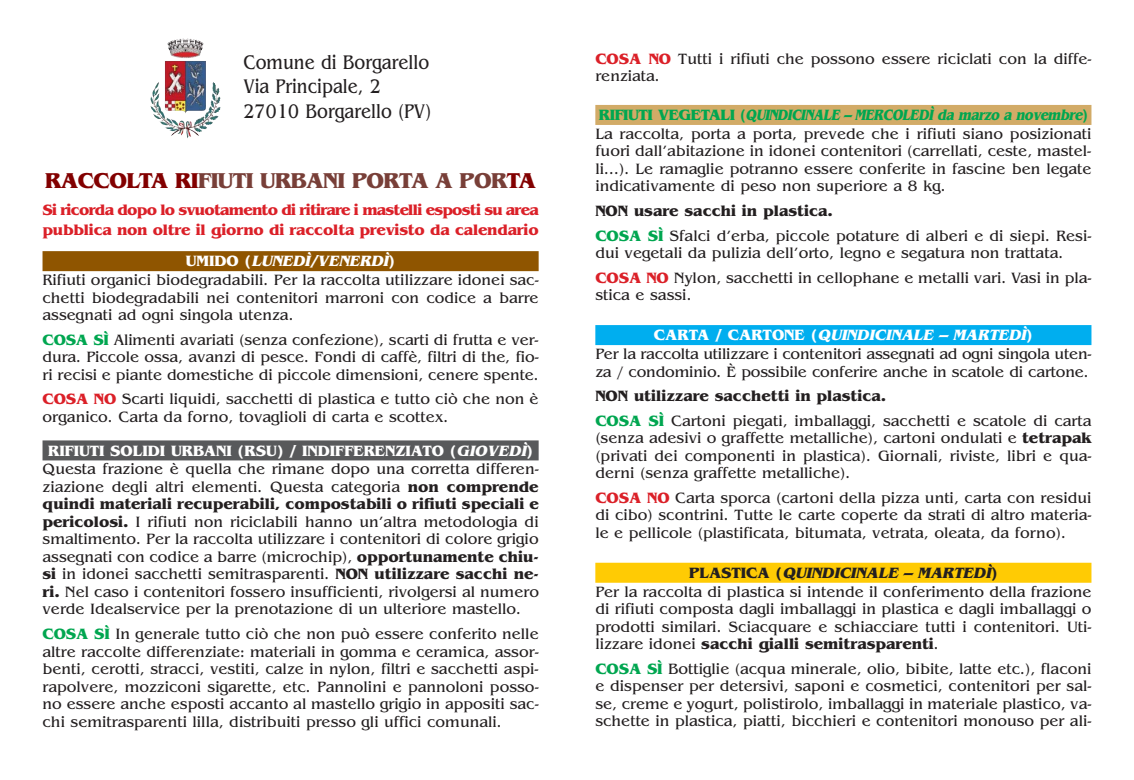
<style>
.page{position:relative;width:1134px;height:780px;background:#fff}
.page>*{position:absolute;margin:0;border:0;box-sizing:border-box;transform-origin:0 0}
.t1{font:700 22.5px "Benguiat";letter-spacing:-.02em;color:#783f38}
.t2{font:20.62px/24.8px "Benguiat";color:#231f20;scale:.85 1}
.t3{font:15.62px/17.5px "Benguiat";color:#231f20}
.t4{font:700 15.62px/20px "Benguiat";letter-spacing:-.05em;color:#db2028}
.s1{color:#820000}
.s2{font-weight:700;color:#fff}
.s3{font-weight:700;font-style:italic;color:#fff}
.s4{font-weight:700;color:#00a650}
.s5{font-weight:700;color:#db2028}
.s6{font-weight:700}
.s7{font-weight:700;font-style:italic;color:#00a650}
.s8{font-weight:700;font-style:italic}
</style>
<div class="page">
<div style="left:43px;top:251px;width:496px;height:20px;background:#8f5500"></div>
<div style="left:43px;top:440px;width:496px;height:20px;background:#58595b"></div>
<div style="left:595px;top:105px;width:496px;height:20px;background:#d2ab67"></div>
<div style="left:595px;top:325px;width:496px;height:20px;background:#00aeef"></div>
<div style="left:595px;top:562px;width:496px;height:20px;background:#ffcb04"></div>
<img style="left:165px;top:39px;width:50px;height:75px">
<h2 class="t2" style="left:243px;top:52px;width:223px">Comune di Borgarello<br>Via Principale, 2<br>27010 Borgarello (PV)</h2>
<h1 class="t1" style="left:45px;top:172px;width:492px"><span class="s1">RACCOLTA RI</span>FIUTI URBANI PORTA A POR<span class="s1">TA</span></h1>
<p class="t4" style="left:43px;top:201px;width:498px">Si ricorda dopo lo svuotamento di ritirare i mastelli esposti su area pubblica non oltre il giorno di raccolta previsto da calendario</p>
<p class="t3" style="left:43px;top:254px;width:498px;line-height:17.9px;text-indent:143px"><span class="s2">UMIDO (</span><span class="s3">LUNEDÌ/VENERDÌ</span><span class="s2">)<br></span>Rifiuti organici biodegradabili. Per la raccolta utilizzare idonei sac&shy;chetti biodegradabili nei contenitori marroni con codice a barre assegnati ad ogni singola utenza.</p>
<p class="t3" style="left:43px;top:332px;width:498px;text-align:justify"><span class="s4">COSA SÌ</span> Alimenti avariati (senza confezione), scarti di frutta e ver&shy;dura. Piccole ossa, avanzi di pesce. Fondi di caffè, filtri di the, fio&shy;ri recisi e piante domestiche di piccole dimensioni, cenere spente.</p>
<p class="t3" style="left:43px;top:392px;width:498px"><span class="s5">COSA NO</span> Scarti liquidi, sacchetti di plastica e tutto ciò che non è organico. Carta da forno, tovaglioli di carta e scottex.</p>
<p class="t3" style="left:43px;top:443px;width:498px;text-indent:6px"><span class="s2">RIFIUTI SOLIDI URBANI (RSU) / INDIFFERENZIATO (</span><span class="s3">GIOVEDÌ</span><span class="s2">)<br></span>Questa frazione è quella che rimane dopo una corretta differen&shy;ziazione degli altri elementi. Questa categoria <span class="s6">non comprende quindi materiali recuperabili, compostabili o rifiuti speciali e pericolosi.</span> I rifiuti non riciclabili hanno un’altra metodologia di smaltimento. Per la raccolta utilizzare i contenitori di colore grigio assegnati con codice a barre (microchip), <span class="s6">opportunamente chiu&shy;si</span> in idonei sacchetti semitrasparenti. <span class="s6">NON utilizzare sacchi ne&shy;ri.</span> Nel caso i contenitori fossero insufficienti, rivolgersi al numero verde Idealservice per la prenotazione di un ulteriore mastello.</p>
<p class="t3" style="left:43px;top:626px;width:498px;text-align:justify"><span class="s4">COSA SÌ</span> In generale tutto ciò che non può essere conferito nelle altre raccolte differenziate: materiali in gomma e ceramica, assor&shy;benti, cerotti, stracci, vestiti, calze in nylon, filtri e sacchetti aspi&shy;rapolvere, mozziconi sigarette, etc. Pannolini e pannoloni posso&shy;no essere anche esposti accanto al mastello grigio in appositi sac&shy;chi semitrasparenti lilla, distribuiti presso gli uffici comunali.</p>
<p class="t3" style="left:595px;top:51px;width:498px"><span class="s5">COSA NO</span> Tutti i rifiuti che possono essere riciclati con la diffe&shy;renziata.</p>
<p class="t3" style="left:595px;top:107px;width:498px;line-height:17.9px"><span class="s4">R I F I U T I V E G E TA L I (</span> <span class="s7">QUINDICINALE – MERCOLEDÌ da marzo a novembre</span><span class="s4">)<br></span>La raccolta, porta a porta, prevede che i rifiuti siano posizionati fuori dall’abitazione in idonei contenitori (carrellati, ceste, mastel&shy;li...). Le ramaglie potranno essere conferite in fascine ben legate indicativamente di peso non superiore a 8 kg.</p>
<p class="t3" style="left:595px;top:200px;width:498px;line-height:24.6px"><span class="s6">NON usare sacchi in plastica.<br></span><span class="s4">COSA SÌ</span> Sfalci d’erba, piccole potature di alberi e di siepi. Resi-</p>
<p class="t3" style="left:595px;top:242px;width:498px;line-height:24.6px">dui vegetali da pulizia dell’orto, legno e segatura non trattata.<br><span class="s5">COSA NO</span> Nylon, sacchetti in cellophane e metalli vari. Vasi in pla-</p>
<p class="t3" style="left:595px;top:288px;width:98px">stica e sassi.</p>
<p class="t3" style="left:595px;top:327px;width:498px;line-height:18.1px;text-align:center"><span class="s2">CARTA / CARTONE (</span><span class="s3">QUINDICINALE – MARTEDÌ</span><span class="s2">)<br></span>Per la raccolta utilizzare i contenitori assegnati ad ogni singola uten&shy;za / condominio. È possibile conferire anche in scatole di cartone.</p>
<p class="t3" style="left:595px;top:385px;width:498px;line-height:24.6px"><span class="s6">NON utilizzare sacchetti in plastica.<br></span><span class="s4">COSA SÌ</span> Cartoni piegati, imballaggi, sacchetti e scatole di carta</p>
<p class="t3" style="left:595px;top:431px;width:498px;text-align:justify">(senza adesivi o graffette metalliche), cartoni ondulati e <span class="s6">tetrapak </span>(privati dei componenti in plastica). Giornali, riviste, libri e qua&shy;derni (senza graffette metalliche).</p>
<p class="t3" style="left:595px;top:490px;width:498px;text-align:justify"><span class="s5">COSA NO</span> Carta sporca (cartoni della pizza unti, carta con residui di cibo) scontrini. Tutte le carte coperte da strati di altro materia&shy;le e pellicole (plastificata, bitumata, vetrata, oleata, da forno).</p>
<p class="t3" style="left:595px;top:565px;width:498px;line-height:17.9px;text-indent:94px"><span class="s6">PLASTICA (</span><span class="s8">QUINDICINALE – MARTEDÌ</span><span class="s6">)<br></span>Per la raccolta di plastica si intende il conferimento della frazione di rifiuti composta dagli imballaggi in plastica e dagli imballaggi o prodotti similari. Sciacquare e schiacciare tutti i contenitori. Uti&shy;lizzare idonei <span class="s6">sacchi gialli semitrasparenti</span>.</p>
<p class="t3" style="left:595px;top:661px;width:498px;text-align:justify"><span class="s4">COSA SÌ</span> Bottiglie (acqua minerale, olio, bibite, latte etc.), flaconi e dispenser per detersivi, saponi e cosmetici, contenitori per sal&shy;se, creme e yogurt, polistirolo, imballaggi in materiale plastico, va&shy;schette in plastica, piatti, bicchieri e contenitori monouso per ali-</p>
</div>
